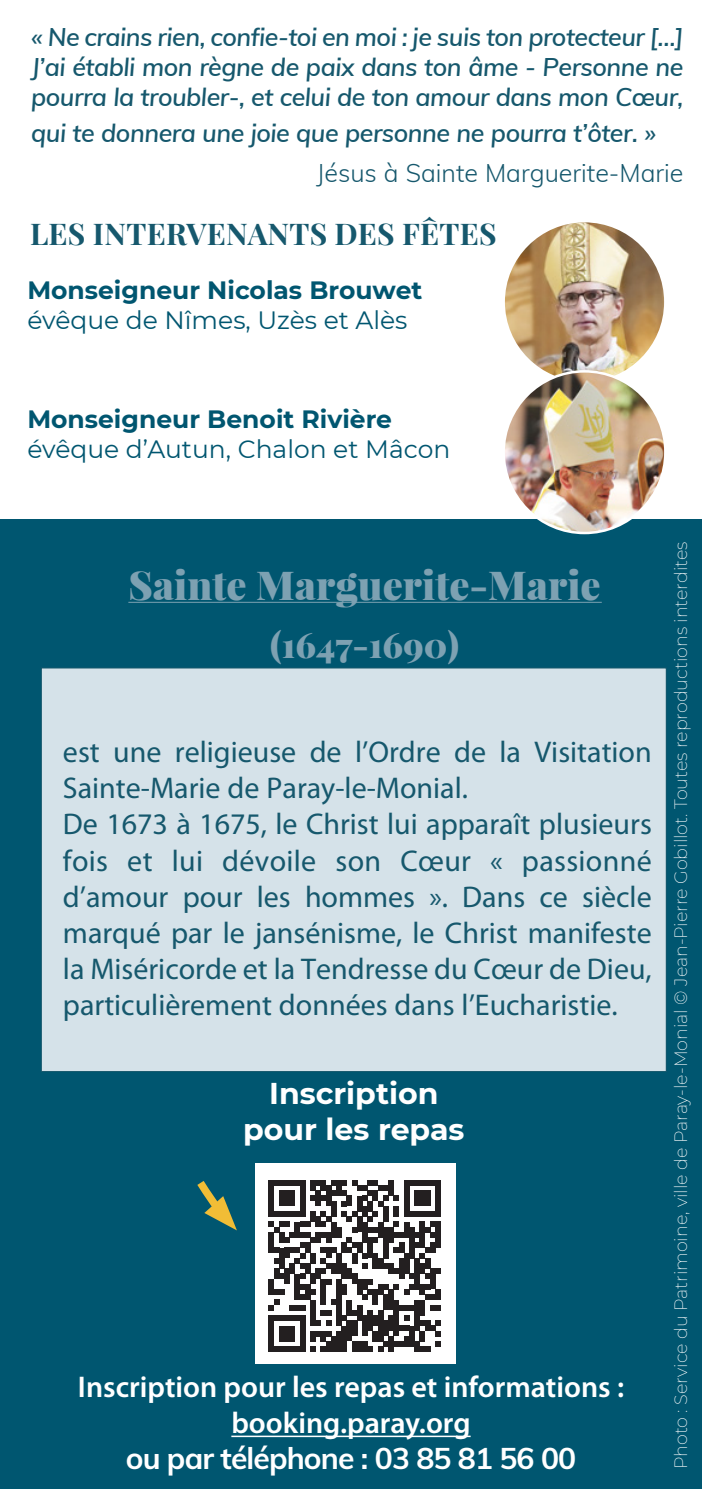
<style>
.page{position:relative;width:702px;height:1489px;background:#fff}
.page>*{position:absolute;margin:0;border:0;box-sizing:border-box;transform-origin:0 0}
.Normal_e{font:900 40px "Playfair Display";color:#7da1b2}
.Normal_e-2{font:900 35px "Playfair Display";color:#7da1b2}
.Normal_e-3{font:30px/36px "Myriad Pro";color:#16586d}
.t1{font:600 30px/36px "Myriad Pro";color:#fff;text-align:center}
.t2{font:700 30px "Muli";letter-spacing:-.03em;color:#fff}
.t3{font:700 30px "Playfair Display";letter-spacing:.01em;color:#16586d}
.t4{font:700 30px/36px "Montserrat";color:#fff;text-align:center}
.Normal_e-4{font:italic 600 25px/30px "Muli";letter-spacing:-.02em;color:#16586d;text-align:justify}
.t5{font:25px/30px "Montserrat";color:#005670}
.Normal_e-5{font:300 25px "Muli";color:#16586d}
.t6{font:700 25px "Montserrat";color:#005670}
.t7{font:200 17.5px "Montserrat";color:#fff}
.s1{font-weight:700}
</style>
<div class="page">
<div style="left:0;top:520px;width:702px;height:968px;background:#005670"></div>
<div style="left:41px;top:668px;width:625px;height:403px;background:#d5e2e9"></div>
<img style="left:503px;top:221px;width:162px;height:162px;border-radius:81px">
<img style="left:503px;top:371px;width:162px;height:162px;border-radius:81px">
<div style="left:256px;top:1162px;width:200px;height:201px;background:#fff"></div>
<svg style="left:269px;top:1180px;width:171px;height:171px"></svg>
<svg style="left:197px;top:1181px;width:40px;height:49px"></svg>
<hr style="left:231px;top:1435px;width:239px;height:1px;background:#fff">
<hr style="left:128px;top:602px;width:473px;height:1px;background:#7da1b2">
<p class="Normal_e-4" style="left:31px;top:21px;width:653px">« Ne crains rien, confie-toi en moi : je suis ton protecteur […] J’ai établi mon règne de paix dans ton âme - Personne ne pourra la troubler-, et celui de ton amour dans mon Cœur,</p>
<p class="Normal_e-4" style="left:31px;top:117px;width:626px">qui te donnera une joie que personne ne pourra t’ôter. »</p>
<p class="Normal_e-5" style="left:316px;top:155px;width:368px">Jésus à Sainte Marguerite-Marie</p>
<p class="t3" style="left:30px;top:215px;width:468px">LES INTERVENANTS DES FÊTES</p>
<p class="t6" style="left:27px;top:272px;width:396px">Monseigneur Nicolas Brouwet</p>
<p class="t5" style="left:27px;top:304px;width:381px">évêque de Nîmes, Uzès et Alès</p>
<p class="t5" style="left:27px;top:403px;width:424px"><span class="s1">Monseigneur Benoit Rivière </span>évêque d’Autun, Chalon et Mâcon</p>
<p class="Normal_e" style="left:128px;top:559px;width:474px">Sainte Marguerite-Marie</p>
<p class="Normal_e-2" style="left:270px;top:622px;width:190px">(1647-1690)</p>
<p class="Normal_e-3" style="left:63px;top:734px;width:590px">est une religieuse de l’Ordre de la Visitation<br>Sainte-Marie de Paray-le-Monial.</p>
<p class="Normal_e-3" style="left:63px;top:806px;width:590px;text-align:justify">De 1673 à 1675, le Christ lui apparaît plusieurs fois et lui dévoile son Cœur « passionné d’amour pour les hommes ». Dans ce siècle marqué par le jansénisme, le Christ manifeste la Miséricorde et la Tendresse du Cœur de Dieu, particulièrement données dans l’Eucharistie.</p>
<p class="t4" style="left:243px;top:1073px;width:223px">Inscription pour les repas</p>
<p class="t1" style="left:78px;top:1368px;width:547px">Inscription pour les repas et informations : booking.paray.org</p>
<p class="t2" style="left:126px;top:1436px;width:452px">ou par téléphone : 03 85 81 56 00</p>
<p class="t7" style="left:669px;top:1468px;width:928px;rotate:-90deg">Photo : Service du Patrimoine, ville de Paray-le-Monial © Jean-Pierre Gobillot. Toutes reproductions interdites</p>
</div>
